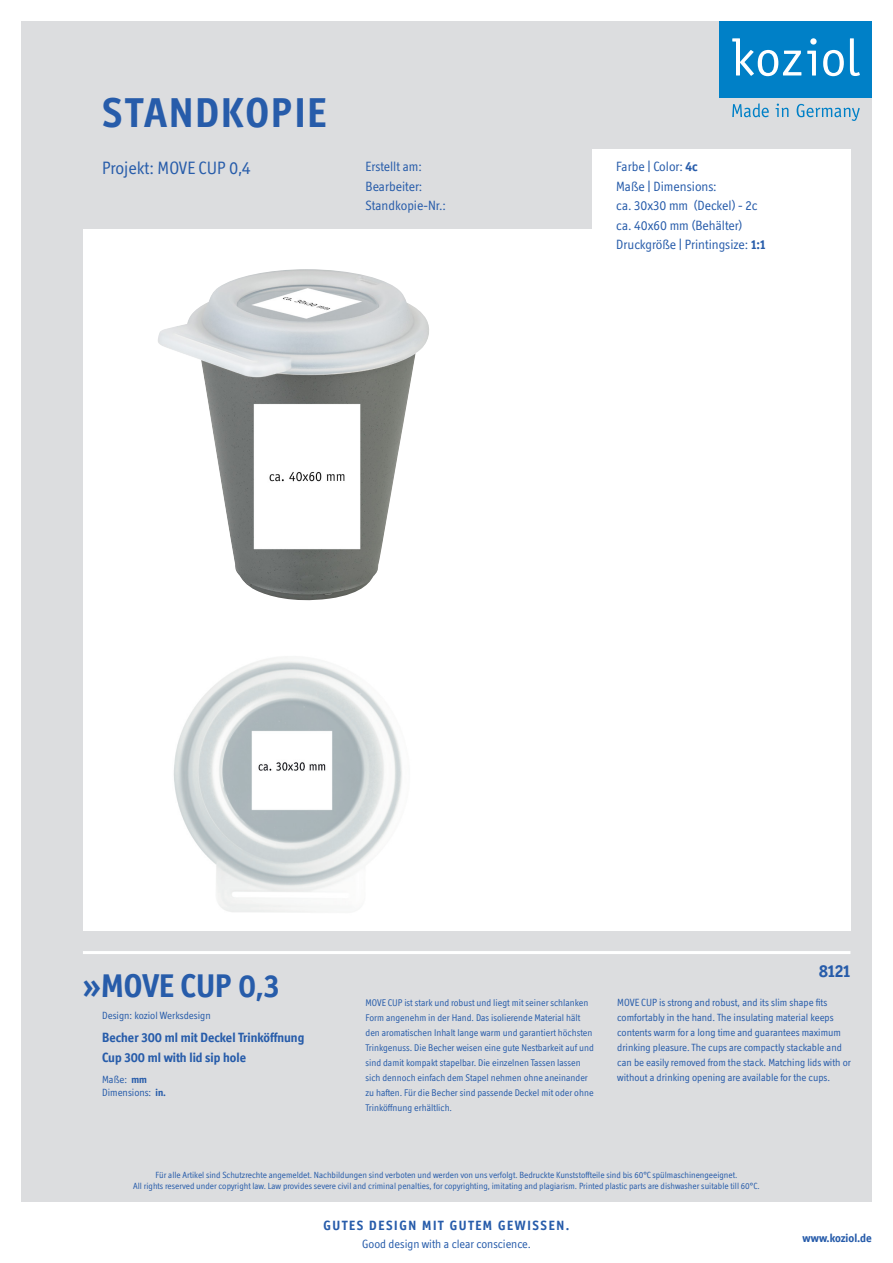
<style>
.page{position:relative;width:893px;height:1263px;background:#fff}
.page>*{position:absolute;margin:0;border:0;box-sizing:border-box;transform-origin:0 0}
.default{font:700 42px "Officina Display ITC Std";letter-spacing:.05em;color:#275caa}
.default-2{font:700 33px "Officina Display ITC Std";color:#275caa}
.default-3{font:18px "Officina Display ITC Std";color:#275caa}
.rechtsbuendig{font:700 18px "Officina Display ITC Std";color:#275caa}
._9p_Absatz13pt{font:13.5px "Officina Display ITC Std";color:#275caa}
._9p_Absatz13pt-2{font:700 13.5px "Officina Display ITC Std";color:#275caa}
.zentriert_12pt_absta{font:700 13.5px "Officina Display ITC Std";letter-spacing:.12em;color:#275caa}
.zentriert_12pt_absta-2{font:12px "Officina Display ITC Std";color:#275caa}
.rechtsbuendig-2{font:700 12px "Officina Display ITC Std";color:#275caa}
._7p_Absatz10pt__1{font:10.5px/15px "Officina Display ITC Std";color:#275caa}
.default-4{font:10.5px "Officina Display ITC Std";color:#275caa}
._7p_Absatz10pt__1-2{font:9.75px/15px "Officina Display ITC Std";color:#275caa}
.zentriert{font:9px "Officina Display ITC Std";color:#275caa}
.s1{font-weight:700}
</style>
<div class="page">
<div style="left:21px;top:21px;width:851px;height:1181px;background:#dcdddf"></div>
<svg style="left:732px;top:103px;width:37px;height:14px"></svg>
<svg style="left:776px;top:104px;width:12px;height:13px"></svg>
<svg style="left:797px;top:104px;width:63px;height:17px"></svg>
<div style="left:719px;top:21px;width:153px;height:76px;background:#0080c7"></div>
<svg style="left:807px;top:51px;width:9px;height:25px"></svg>
<svg style="left:810px;top:38px;width:7px;height:7px"></svg>
<svg style="left:823px;top:50px;width:21px;height:26px"></svg>
<svg style="left:850px;top:38px;width:10px;height:38px"></svg>
<svg style="left:732px;top:38px;width:69px;height:38px"></svg>
<div style="left:592px;top:149px;width:259px;height:85px;background:#fff"></div>
<div style="left:83px;top:230px;width:767px;height:701px;background:#fff"></div>
<hr style="left:83px;top:951px;width:767px;height:3px;background:#fff">
<img style="left:158px;top:269px;width:271px;height:332px">
<img style="left:173px;top:657px;width:229px;height:255px">
<p class="default" style="left:102px;top:89px;width:226px">STANDKOPIE</p>
<p class="default-3" style="left:102px;top:158px;width:150px">Projekt: MOVE CUP 0,4</p>
<p class="_9p_Absatz13pt" style="left:366px;top:159px;width:58px">Erstellt am:</p>
<p class="_9p_Absatz13pt" style="left:366px;top:178px;width:58px">Bearbeiter:</p>
<p class="_9p_Absatz13pt" style="left:366px;top:198px;width:82px">Standkopie-Nr.:</p>
<p class="_9p_Absatz13pt" style="left:616px;top:159px;width:83px">Farbe | Color: <span class="s1">4c</span></p>
<p class="_9p_Absatz13pt" style="left:616px;top:178px;width:102px">Maße | Dimensions:</p>
<p class="_9p_Absatz13pt" style="left:616px;top:198px;width:143px">ca. 30x30 mm (Deckel) - 2c</p>
<p class="_9p_Absatz13pt" style="left:616px;top:217px;width:128px">ca. 40x60 mm (Behälter)</p>
<p class="_9p_Absatz13pt" style="left:616px;top:237px;width:151px">Druckgröße | Printingsize: <span class="s1">1:1</span></p>
<p class="default-2" style="left:83px;top:967px;width:198px">»MOVE CUP 0,3</p>
<p class="default-4" style="left:102px;top:1010px;width:110px">Design: koziol Werksdesign</p>
<p class="_9p_Absatz13pt-2" style="left:102px;top:1030px;width:204px">Becher 300 ml mit Deckel Trinköffnung</p>
<p class="_9p_Absatz13pt-2" style="left:102px;top:1049px;width:145px">Cup 300 ml with lid sip hole</p>
<p class="default-4" style="left:102px;top:1073px;width:46px">Maße: <span class="s1">mm</span></p>
<p class="default-4" style="left:102px;top:1086px;width:65px">Dimensions: <span class="s1">in.</span></p>
<p class="rechtsbuendig" style="left:819px;top:960px;width:33px">8121</p>
<p class="_7p_Absatz10pt__1-2" style="left:366px;top:995px;width:230px">MOVE CUP ist stark und robust und liegt mit seiner schlanken Form angenehm in der Hand. Das isolierende Material hält den aromatischen Inhalt lange warm und garantiert höchsten Trinkgenuss. Die Becher weisen eine gute Nestbarkeit auf und sind damit kompakt stapelbar. Die einzelnen Tassen lassen sich dennoch einfach dem Stapel nehmen ohne aneinander zu haften. Für die Becher sind passende Deckel mit oder ohne Trinköffnung erhältlich.</p>
<p class="_7p_Absatz10pt__1" style="left:617px;top:995px;width:235px">MOVE CUP is strong and robust, and its slim shape fits comfortably in the hand. The insulating material keeps contents warm for a long time and guarantees maximum drinking pleasure. The cups are compactly stackable and can be easily removed from the stack. Matching lids with or without a drinking opening are available for the cups.</p>
<p class="zentriert" style="left:156px;top:1170px;width:583px">Für alle Artikel sind Schutzrechte angemeldet. Nachbildungen sind verboten und werden von uns verfolgt. Bedruckte Kunststoffteile sind bis 60°C spülmaschinengeeignet.</p>
<p class="zentriert" style="left:133px;top:1181px;width:628px">All rights reserved under copyright law. Law provides severe civil and criminal penalties, for copyrighting, imitating and plagiarism. Printed plastic parts are dishwasher suitable till 60°C.</p>
<p class="zentriert_12pt_absta" style="left:323px;top:1217px;width:247px">GUTES DESIGN MIT GUTEM GEWISSEN.</p>
<p class="zentriert_12pt_absta-2" style="left:362px;top:1237px;width:170px">Good design with a clear conscience.</p>
<p class="rechtsbuendig-2" style="left:803px;top:1230px;width:71px">www.koziol.de</p>
</div>
